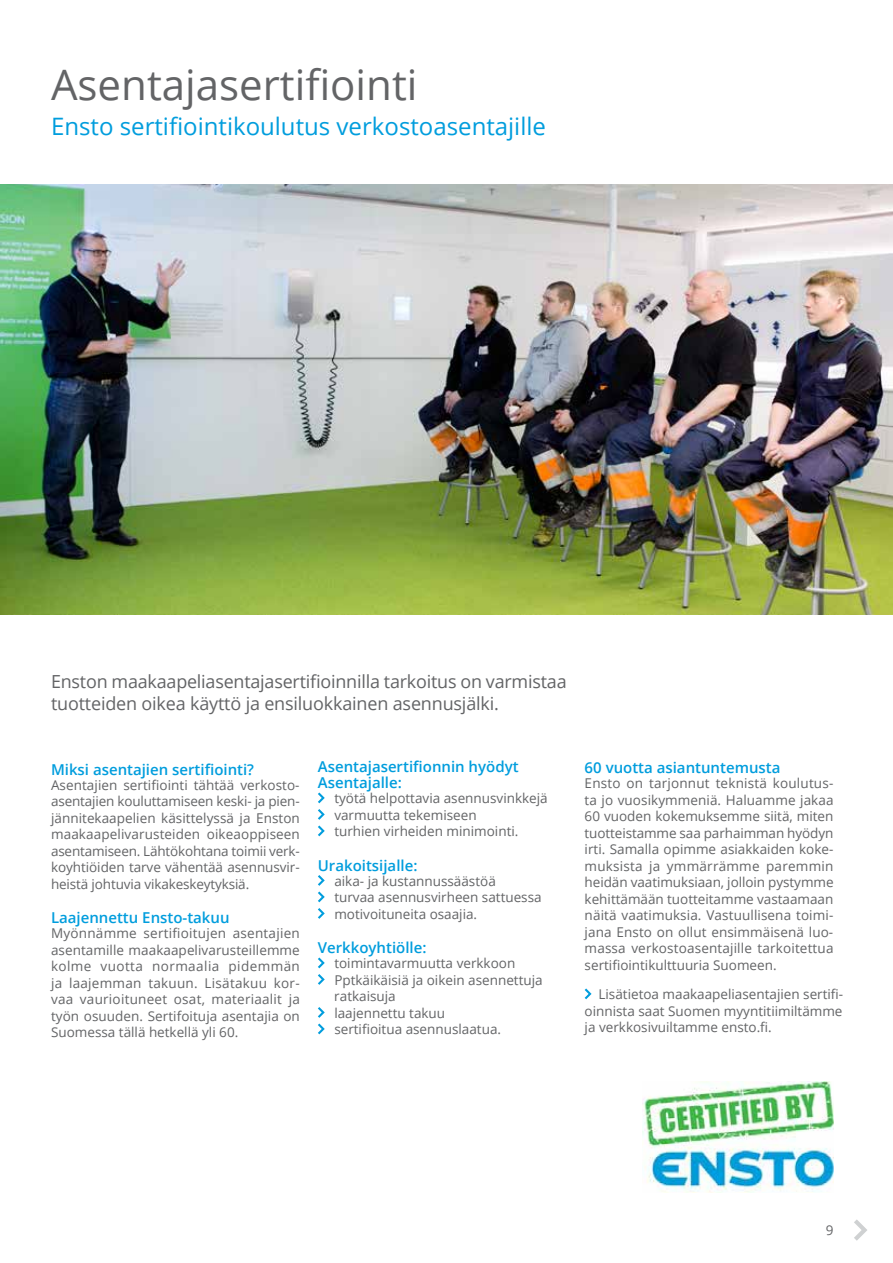
<style>
.page{position:relative;width:893px;height:1263px;background:#fff}
.page>*{position:absolute;margin:0;border:0;box-sizing:border-box;transform-origin:0 0}
.t1{font:42px "Open Sans";color:#636466}
.t2{font:24px "Open Sans";color:#009ddd}
.t3{font:18px/22.5px "Open Sans";letter-spacing:-.01em;color:#636466}
.t4{font:600 15px/16.5px "Open Sans";color:#009ddd}
.t5{font:13.5px/16.5px "Open Sans";color:#636466;text-align:justify}
</style>
<div class="page">
<svg style="left:854px;top:1219px;width:13px;height:22px"></svg>
<img style="left:0;top:184px;width:893px;height:430px">
<svg style="left:318px;top:792px;width:7px;height:11px"></svg>
<svg style="left:318px;top:809px;width:7px;height:27px"></svg>
<svg style="left:318px;top:875px;width:7px;height:27px"></svg>
<svg style="left:318px;top:908px;width:7px;height:11px"></svg>
<svg style="left:318px;top:957px;width:7px;height:11px"></svg>
<svg style="left:318px;top:974px;width:7px;height:11px"></svg>
<svg style="left:318px;top:1007px;width:7px;height:27px"></svg>
<img style="left:642px;top:1081px;width:191px;height:111px">
<svg style="left:585px;top:988px;width:7px;height:11px"></svg>
<h1 class="t1" style="left:51px;top:56px;width:368px">Asentajasertifiointi</h1>
<h2 class="t2" style="left:51px;top:110px;width:496px">Ensto sertifiointikoulutus verkostoasentajille</h2>
<h3 class="t3" style="left:51px;top:669px;width:517px">Enston maakaapeliasentajasertifioinnilla tarkoitus on varmistaa tuotteiden oikea käyttö ja ensiluokkainen asennusjälki.</h3>
<p class="t4" style="left:51px;top:761px;width:205px">Miksi asentajien sertifiointi?</p>
<p class="t5" style="left:51px;top:776px;width:250px">Asentajien sertifiointi tähtää verkosto&shy;asentajien kouluttamiseen keski- ja pien&shy;jännitekaapelien käsittelyssä ja Enston maakaapelivarusteiden oikeaoppiseen asentamiseen. Lähtökohtana toimii verk&shy;koyhtiöiden tarve vähentää asennusvir&shy;heistä johtuvia vikakeskeytyksiä.</p>
<p class="t4" style="left:51px;top:909px;width:180px">Laajennettu Ensto-takuu</p>
<p class="t5" style="left:51px;top:925px;width:250px">Myönnämme sertifioitujen asentajien asentamille maakaapelivarusteillemme kolme vuotta normaalia pidemmän ja laajemman takuun. Lisätakuu kor&shy;vaa vaurioituneet osat, materiaalit ja työn osuuden. Sertifoituja asentajia on Suomessa tällä hetkellä yli 60.</p>
<p class="t4" style="left:318px;top:758px;width:202px">Asentajasertifionnin hyödyt<br>Asentajalle:</p>
<p class="t5" style="left:334px;top:790px;width:215px;text-align:left">työtä helpottavia asennusvinkkejä varmuutta tekemiseen<br>turhien virheiden minimointi.</p>
<p class="t4" style="left:318px;top:857px;width:101px">Urakoitsijalle:</p>
<p class="t5" style="left:334px;top:872px;width:209px;text-align:left">aika- ja kustannussäästöä<br>turvaa asennusvirheen sattuessa motivoituneita osaajia.</p>
<p class="t4" style="left:318px;top:939px;width:110px">Verkkoyhtiölle:</p>
<p class="t5" style="left:334px;top:955px;width:210px;text-align:left">toimintavarmuutta verkkoon<br>Pptkäikäisiä ja oikein asennettuja ratkaisuja<br>laajennettu takuu<br>sertifioitua asennuslaatua.</p>
<p class="t4" style="left:585px;top:759px;width:197px">60 vuotta asiantuntemusta</p>
<p class="t5" style="left:585px;top:775px;width:250px">Ensto on tarjonnut teknistä koulutus&shy;ta jo vuosikymmeniä. Haluamme jakaa 60 vuoden kokemuksemme siitä, miten tuotteistamme saa parhaimman hyödyn irti. Samalla opimme asiakkaiden koke&shy;muksista ja ymmärrämme paremmin heidän vaatimuksiaan, jolloin pystymme kehittämään tuotteitamme vastaamaan näitä vaatimuksia. Vastuullisena toimi&shy;jana Ensto on ollut ensimmäisenä luo&shy;massa verkostoasentajille tarkoitettua sertifiointikulttuuria Suomeen.</p>
<p class="t5" style="left:585px;top:986px;width:260px;text-indent:14px">Lisätietoa maakaapeliasentajien sertifi&shy;oinnista saat Suomen myyntitiimiltämme ja verkkosivuiltamme ensto.fi.</p>
<p class="t5" style="left:826px;top:1221px;width:9px">9</p>
</div>
